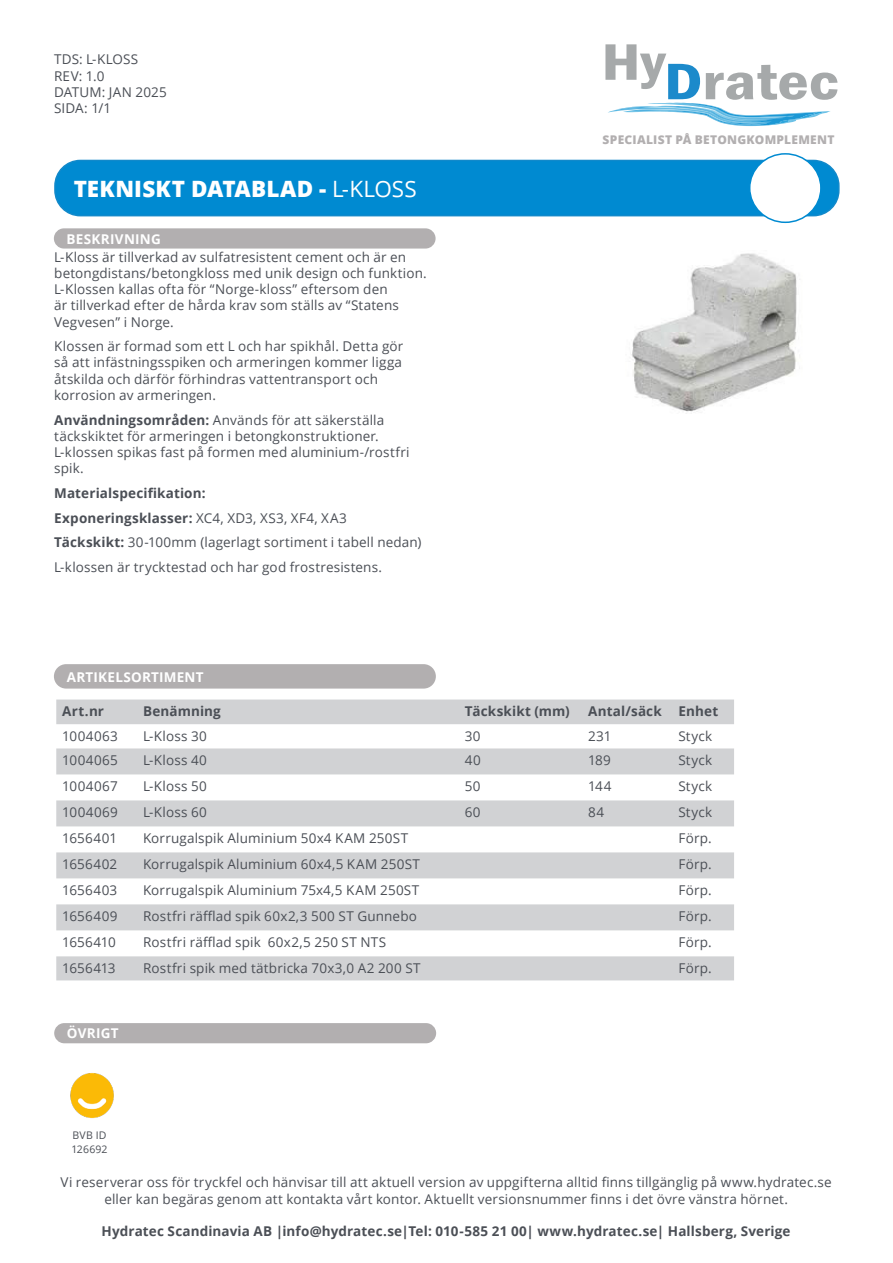
<style>
.page{position:relative;width:893px;height:1263px;background:#fff}
.page>*{position:absolute;margin:0;border:0;box-sizing:border-box;transform-origin:0 0}
.TDS_bold{font:800 22.5px "Open Sans";letter-spacing:.01em;color:#fff}
.Text{font:13.5px/16.2px "Open Sans";letter-spacing:.01em;color:#4b4f56}
.Text-2{font:700 13.5px "Open Sans";letter-spacing:.01em;color:#4b4f56}
.Under_rubrik{font:700 13.5px "Open Sans";letter-spacing:.02em;color:#fff}
.Text-3{font:13.5px "Open Sans";letter-spacing:.035em;color:#4b4f56}
.Text-4{font:13.5px "Open Sans";letter-spacing:-.01em;color:#4b4f56}
.Text-5{font:800 12px "Open Sans";letter-spacing:.02em;color:#b2afb0}
.Text-6{font:10.5px "Open Sans";letter-spacing:.015em;color:#4b4f56}
.s1{font-weight:400}
.s2{font-weight:700}
</style>
<div class="page">
<div style="left:55px;top:160px;width:784px;height:56px;background:#008ad1;border-radius:25px"></div>
<div style="left:54px;top:160px;width:786px;height:56px;border:2px solid #1289ca;border-radius:25px"></div>
<div style="left:750px;top:154px;width:71px;height:68px;background:#fff;border-radius:50%"></div>
<div style="left:749px;top:153px;width:73px;height:70px;border:2px solid #008ad1;border-radius:50%"></div>
<div style="left:54px;top:228px;width:382px;height:21px;background:#b2afb0;border-radius:10px"></div>
<svg style="left:605px;top:44px;width:232px;height:82px"></svg>
<div style="left:54px;top:1023px;width:382px;height:20px;background:#b2afb0;border-radius:10px"></div>
<div style="left:54px;top:664px;width:382px;height:25px;background:#b2afb0;border-radius:12px"></div>
<svg style="left:56px;top:699px;width:678px;height:281px;fill:#d1d2d4"></svg>
<img style="left:70px;top:1073px;width:44px;height:45px">
<img style="left:631px;top:253px;width:166px;height:161px">
<p class="Text" style="left:54px;top:51px;width:86px">TDS: L-KLOSS</p>
<p class="Text" style="left:54px;top:67px;width:52px">REV: 1.0</p>
<p class="Text" style="left:54px;top:83px;width:114px">DATUM: JAN 2025</p>
<p class="Text" style="left:54px;top:100px;width:59px">SIDA: 1/1</p>
<p class="TDS_bold" style="left:74px;top:172px;width:344px">TEKNISKT DATABLAD - <span class="s1">L-KLOSS</span></p>
<p class="Under_rubrik" style="left:67px;top:229px;width:96px">BESKRIVNING</p>
<p class="Text" style="left:54px;top:248px;width:374px">L-Kloss är tillverkad av sulfatresistent cement och är en betongdistans/betongkloss med unik design och funktion.<br>L-Klossen kallas ofta för “Norge-kloss” eftersom den<br>är tillverkad efter de hårda krav som ställs av “Statens Vegvesen” i Norge.</p>
<p class="Text" style="left:54px;top:338px;width:350px">Klossen är formad som ett L och har spikhål. Detta gör så att infästningsspiken och armeringen kommer ligga åtskilda och därför förhindras vattentransport och korrosion av armeringen.</p>
<p class="Text" style="left:54px;top:411px;width:357px"><span class="s2">Användningsområden:</span> Används för att säkerställa täckskiktet för armeringen i betongkonstruktioner.<br>L-klossen spikas fast på formen med aluminium-/rostfri spik.</p>
<p class="Text-2" style="left:54px;top:483px;width:153px">Materialspecifikation:</p>
<p class="Text-2" style="left:54px;top:508px;width:294px">Exponeringsklasser: <span class="s1">XC4, XD3, XS3, XF4, XA3</span></p>
<p class="Text" style="left:54px;top:534px;width:369px"><span class="s2">Täckskikt:</span> 30-100mm (lagerlagt sortiment i tabell nedan)</p>
<p class="Text" style="left:54px;top:559px;width:329px">L-klossen är trycktestad och har god frostresistens.</p>
<p class="Text-5" style="left:603px;top:131px;width:233px">SPECIALIST PÅ BETONGKOMPLEMENT</p>
<p class="Under_rubrik" style="left:67px;top:667px;width:138px">ARTIKELSORTIMENT</p>
<p class="Text-2" style="left:62px;top:701px;width:43px">Art.nr</p>
<p class="Text-2" style="left:143px;top:701px;width:79px">Benämning</p>
<p class="Text-2" style="left:465px;top:701px;width:106px">Täckskikt (mm)</p>
<p class="Text-2" style="left:588px;top:701px;width:75px">Antal/säck</p>
<p class="Text-2" style="left:678px;top:701px;width:41px">Enhet</p>
<p class="Text-3" style="left:62px;top:726px;width:57px">1004063</p>
<p class="Text" style="left:143px;top:727px;width:65px">L-Kloss 30</p>
<p class="Text" style="left:465px;top:727px;width:17px">30</p>
<p class="Text" style="left:588px;top:727px;width:25px">231</p>
<p class="Text" style="left:678px;top:727px;width:35px">Styck</p>
<p class="Text-3" style="left:62px;top:751px;width:57px">1004065</p>
<p class="Text" style="left:143px;top:751px;width:65px">L-Kloss 40</p>
<p class="Text" style="left:465px;top:751px;width:17px">40</p>
<p class="Text" style="left:588px;top:751px;width:24px">189</p>
<p class="Text" style="left:678px;top:751px;width:35px">Styck</p>
<p class="Text-3" style="left:62px;top:777px;width:57px">1004067</p>
<p class="Text" style="left:143px;top:777px;width:65px">L-Kloss 50</p>
<p class="Text" style="left:465px;top:777px;width:17px">50</p>
<p class="Text" style="left:588px;top:777px;width:25px">144</p>
<p class="Text" style="left:678px;top:777px;width:35px">Styck</p>
<p class="Text-3" style="left:62px;top:803px;width:57px">1004069</p>
<p class="Text" style="left:143px;top:803px;width:65px">L-Kloss 60</p>
<p class="Text" style="left:465px;top:803px;width:17px">60</p>
<p class="Text" style="left:588px;top:803px;width:17px">84</p>
<p class="Text" style="left:678px;top:803px;width:35px">Styck</p>
<p class="Text" style="left:62px;top:829px;width:56px">1656401</p>
<p class="Text" style="left:143px;top:829px;width:267px">Korrugalspik Aluminium 50x4 KAM 250ST</p>
<p class="Text" style="left:678px;top:829px;width:35px">Förp.</p>
<p class="Text" style="left:62px;top:855px;width:56px">1656402</p>
<p class="Text" style="left:143px;top:855px;width:279px">Korrugalspik Aluminium 60x4,5 KAM 250ST</p>
<p class="Text" style="left:678px;top:855px;width:35px">Förp.</p>
<p class="Text" style="left:62px;top:881px;width:57px">1656403</p>
<p class="Text" style="left:143px;top:881px;width:278px">Korrugalspik Aluminium 75x4,5 KAM 250ST</p>
<p class="Text" style="left:678px;top:881px;width:35px">Förp.</p>
<p class="Text" style="left:62px;top:907px;width:57px">1656409</p>
<p class="Text" style="left:143px;top:907px;width:275px">Rostfri räfflad spik 60x2,3 500 ST Gunnebo</p>
<p class="Text" style="left:678px;top:907px;width:35px">Förp.</p>
<p class="Text-4" style="left:62px;top:932px;width:55px">1656410</p>
<p class="Text" style="left:143px;top:933px;width:245px">Rostfri räfflad spik 60x2,5 250 ST NTS</p>
<p class="Text" style="left:678px;top:933px;width:35px">Förp.</p>
<p class="Text-4" style="left:62px;top:958px;width:55px">1656413</p>
<p class="Text" style="left:143px;top:959px;width:279px">Rostfri spik med tätbricka 70x3,0 A2 200 ST</p>
<p class="Text" style="left:678px;top:959px;width:35px">Förp.</p>
<p class="Under_rubrik" style="left:67px;top:1024px;width:53px">ÖVRIGT</p>
<p class="Text-6" style="left:72px;top:1127px;width:36px">BVB ID</p>
<p class="Text-6" style="left:71px;top:1142px;width:38px">126692</p>
<p class="Text" style="left:61px;top:1174px;width:773px;text-align:center">Vi reserverar oss för tryckfel och hänvisar till att aktuell version av uppgifterna alltid finns tillgänglig på www.hydratec.se eller kan begäras genom att kontakta vårt kontor. Aktuellt versionsnummer finns i det övre vänstra hörnet.</p>
<p class="Text-2" style="left:102px;top:1221px;width:690px">Hydratec Scandinavia AB |info@hydratec.se|Tel: 010-585 21 00| www.hydratec.se| Hallsberg, Sverige</p>
</div>
